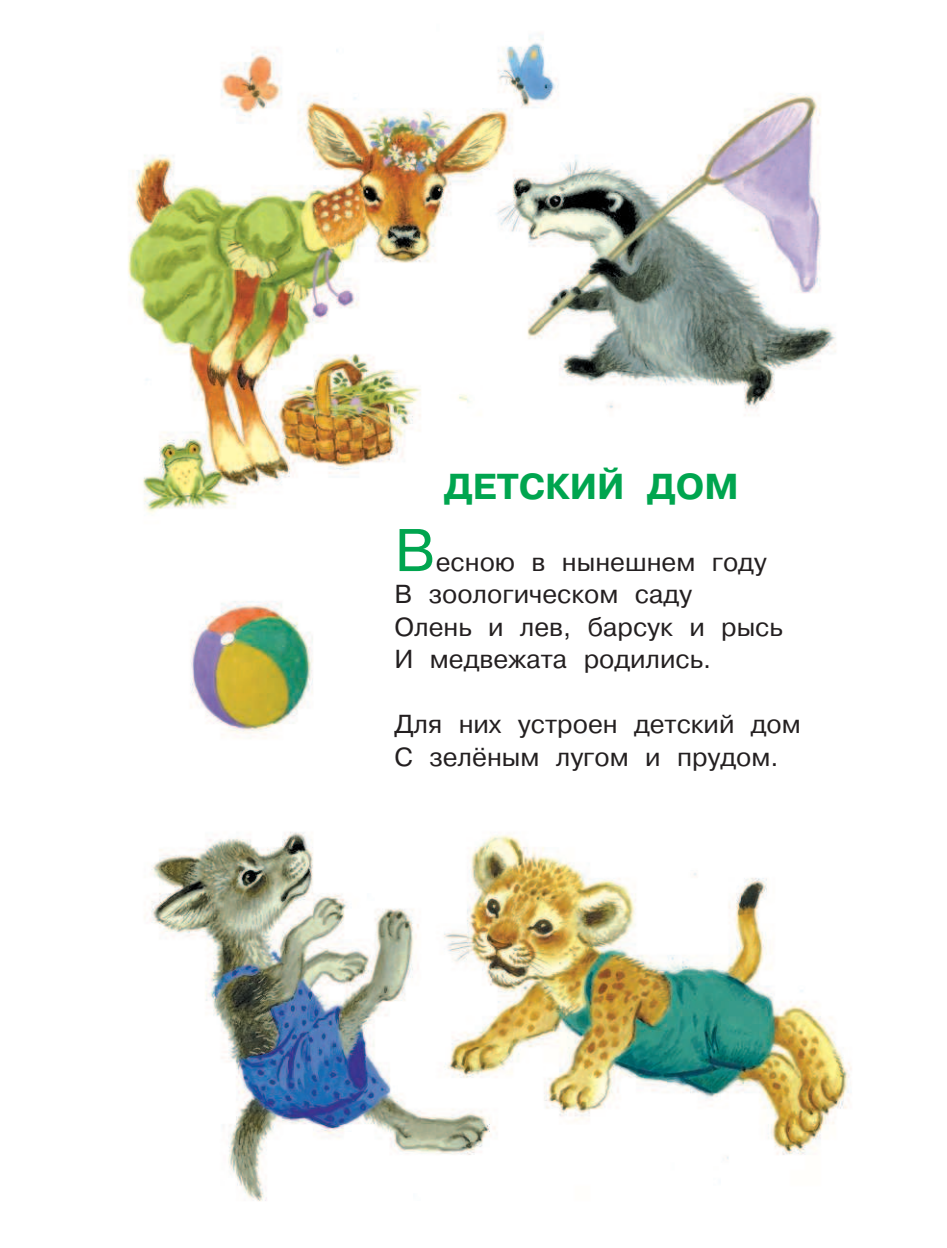
<style>
.page{position:relative;width:947px;height:1248px;background:#fff}
.page>*{position:absolute;margin:0;border:0;box-sizing:border-box;transform-origin:0 0}
.t1{font:60px "Pragmatica C";color:#00a54f}
.t2{font:700 36px "Pragmatica C";color:#00a54f}
.t3{font:26px/32.4px "Pragmatica C";color:#231f20}
</style>
<div class="page">
<img style="left:128px;top:35px;width:724px;height:1166px">
<p class="t2" style="left:444px;top:467px;width:296px">ДЕТСКИЙ ДОМ</p>
<p class="t1" style="left:394px;top:527px;width:43px">В</p>
<p class="t3" style="left:394px;top:547px;width:390px;text-indent:41px">есною в нынешнем году<br>В зоологическом саду<br>Олень и лев, барсук и рысь<br>И медвежата родились.</p>
<p class="t3" style="left:394px;top:709px;width:408px">Для них устроен детский дом<br>С зелёным лугом и прудом.</p>
</div>
